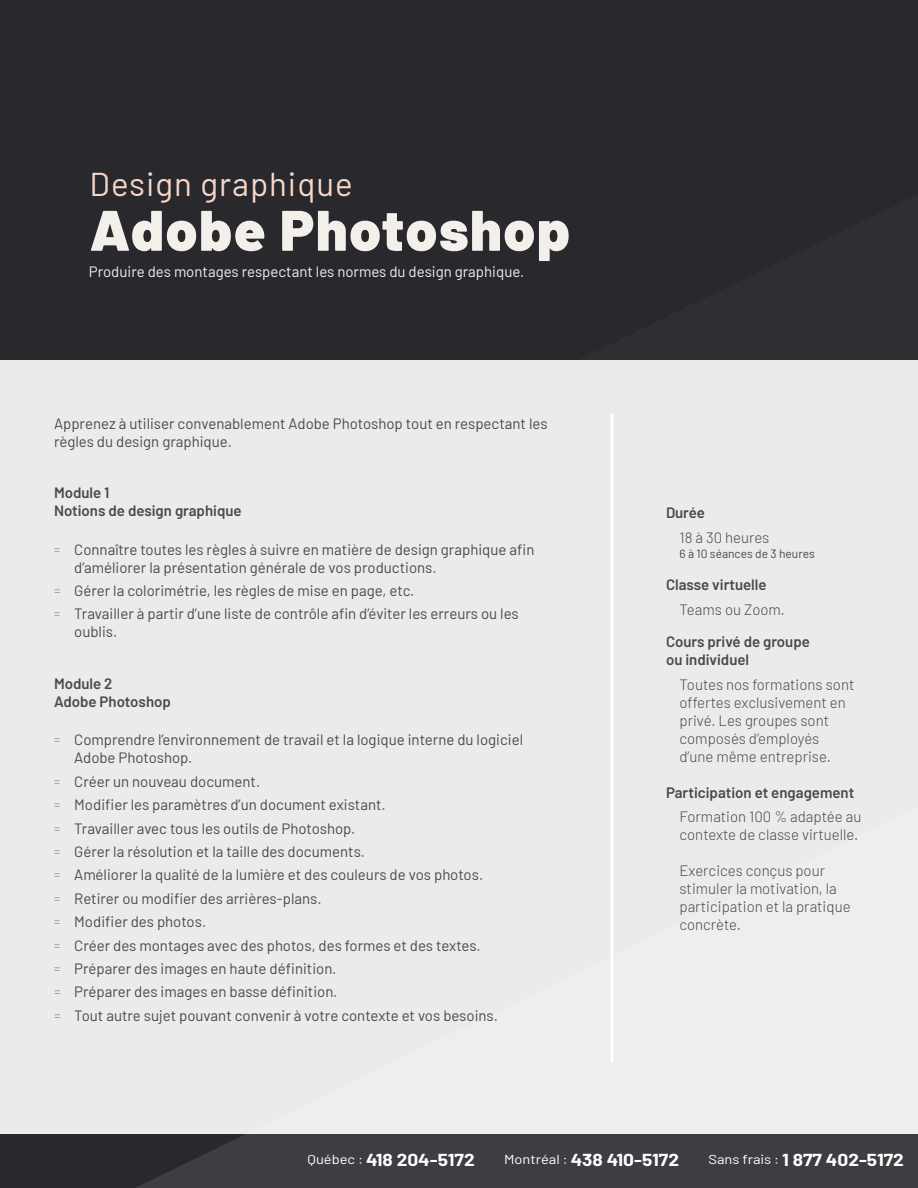
<style>
.page{position:relative;width:918px;height:1188px;background:#29282d}
.page>*{position:absolute;margin:0;border:0;box-sizing:border-box;transform-origin:0 0}
.t1{font:900 57px "Barlow";letter-spacing:.03em;color:#f3f0ec}
.t2{font:33px "Barlow";letter-spacing:.03em;color:#f6d6c7}
.t3{font:700 16.95px "Barlow";color:#fff;scale:1.13 1}
.t4{font:15px/23.4px "Barlow";color:#4a4a49}
.t5{font:300 15px/18px "Barlow";color:#49484d}
.t6{font:600 15px/18px "Barlow";color:#49484d}
.t7{font:15px "Barlow";color:#f3f0ec}
.t8{font:12px "Barlow";letter-spacing:-.005em;color:#49484d}
.s1{font-weight:300;font-size:12px;color:#706f6f}
.s2{font-weight:400;font-size:13.05px}
</style>
<div class="page">
<svg style="left:576px;top:360px;width:342px;height:1px"></svg>
<div style="left:0;top:361px;width:918px;height:773px;background:#ebebec"></div>
<div style="left:135px;top:806px;width:783px;height:328px;background:#ebebec"></div>
<hr style="left:610px;top:414px;width:4px;height:648px;background:#fff">
<div style="left:136px;top:1134px;width:782px;height:54px;background:#3e3d42"></div>
<h2 class="t2" style="left:90px;top:160px;width:265px">Design graphique</h2>
<h1 class="t1" style="left:90px;top:187px;width:482px">Adobe Photoshop</h1>
<p class="t7" style="left:89px;top:261px;width:437px">Produire des montages respectant les normes du design graphique.</p>
<p class="t4" style="left:54px;top:413px;width:495px;line-height:18px">Apprenez à utiliser convenablement Adobe Photoshop tout en respectant les règles du design graphique.</p>
<p class="t6" style="left:54px;top:483px;width:189px">Module 1<br>Notions de design graphique</p>
<p class="t4" style="left:74px;top:539px;width:462px;line-height:18px;text-indent:-20px"><span class="s1">=</span> Connaître toutes les règles à suivre en matière de design graphique afin d’améliorer la présentation générale de vos productions.</p>
<p class="t4" style="left:54px;top:578px;width:466px"><span class="s1">=</span> Gérer la colorimétrie, les règles de mise en page, etc.<br><span class="s1">=</span> Travailler à partir d’une liste de contrôle afin d’éviter les erreurs ou les</p>
<p class="t4" style="left:74px;top:619px;width:45px">oublis.</p>
<p class="t6" style="left:54px;top:674px;width:118px">Module 2<br>Adobe Photoshop</p>
<p class="t4" style="left:74px;top:730px;width:450px;line-height:18px;text-indent:-20px"><span class="s1">=</span> Comprendre l’environnement de travail et la logique interne du logiciel<br>Adobe Photoshop.</p>
<p class="t4" style="left:54px;top:769px;width:446px"><span class="s1">=</span> Créer un nouveau document.<br><span class="s1">=</span> Modifier les paramètres d’un document existant.<br><span class="s1">=</span> Travailler avec tous les outils de Photoshop.<br><span class="s1">=</span> Gérer la résolution et la taille des documents.<br><span class="s1">=</span> Améliorer la qualité de la lumière et des couleurs de vos photos.<br><span class="s1">=</span> Retirer ou modifier des arrières-plans.<br><span class="s1">=</span> Modifier des photos.<br><span class="s1">=</span> Créer des montages avec des photos, des formes et des textes.<br><span class="s1">=</span> Préparer des images en haute définition.<br><span class="s1">=</span> Préparer des images en basse définition.<br><span class="s1">=</span> Tout autre sujet pouvant convenir à votre contexte et vos besoins.</p>
<p class="t6" style="left:666px;top:503px;width:40px">Durée</p>
<p class="t5" style="left:680px;top:528px;width:91px">18 à 30 heures</p>
<p class="t8" style="left:680px;top:545px;width:137px">6 à 10 séances de 3 heures</p>
<p class="t6" style="left:666px;top:574px;width:102px">Classe virtuelle</p>
<p class="t5" style="left:680px;top:599px;width:107px">Teams ou Zoom.</p>
<p class="t6" style="left:666px;top:631px;width:145px">Cours privé de groupe ou individuel</p>
<p class="t5" style="left:680px;top:674px;width:176px">Toutes nos formations sont offertes exclusivement en privé. Les groupes sont composés d’employés d’une même entreprise.</p>
<p class="t6" style="left:666px;top:782px;width:190px">Participation et engagement</p>
<p class="t5" style="left:680px;top:807px;width:183px">Formation 100 % adaptée au contexte de classe virtuelle.</p>
<p class="t5" style="left:680px;top:861px;width:173px">Exercices conçus pour stimuler la motivation, la participation et la pratique concrète.</p>
<p class="t3" style="left:308px;top:1147px;width:149px"><span class="s2">Québec :</span> 418 204-5172</p>
<p class="t3" style="left:504px;top:1147px;width:156px"><span class="s2">Montréal :</span> 438 410-5172</p>
<p class="t3" style="left:708px;top:1147px;width:175px"><span class="s2">Sans frais :</span> 1 877 402-5172</p>
</div>
